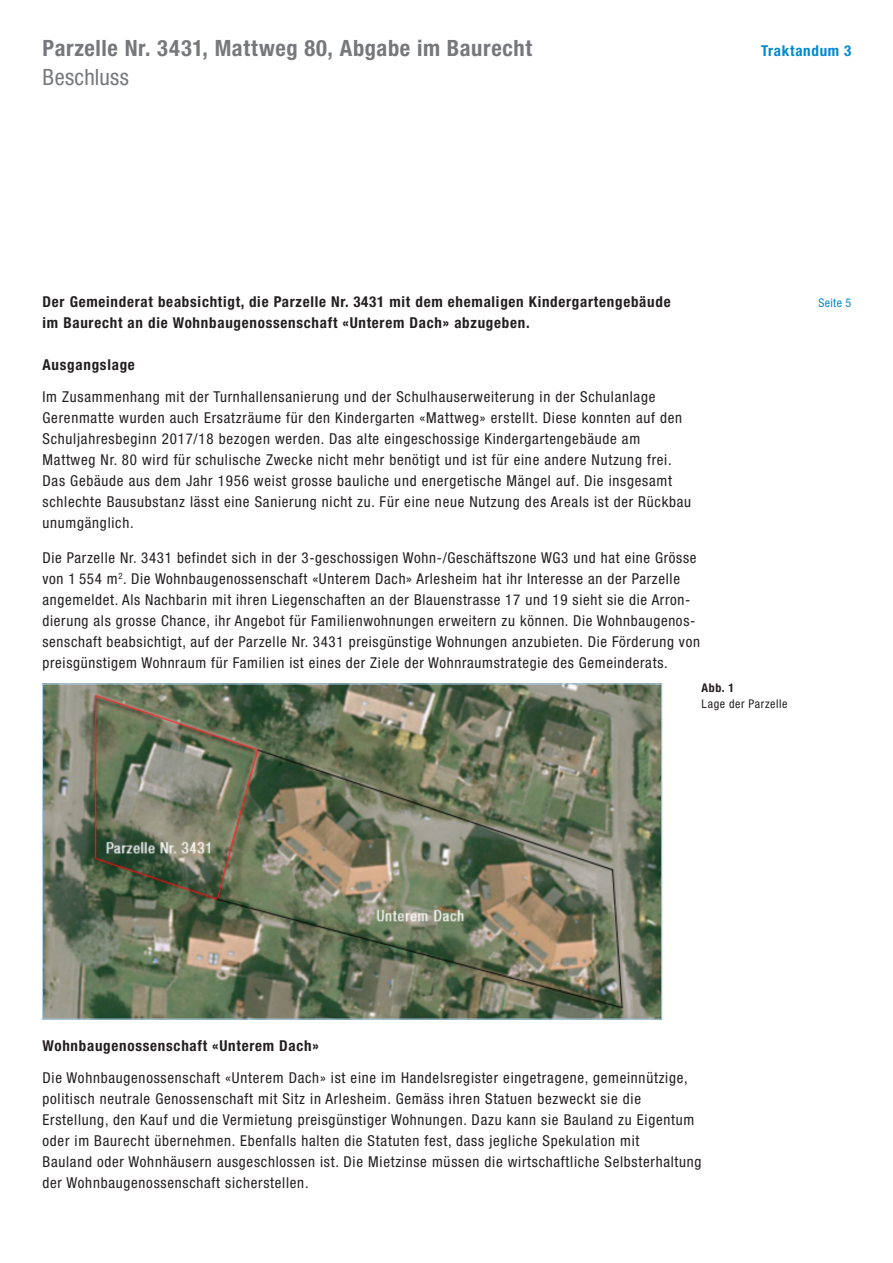
<style>
.page{position:relative;width:893px;height:1263px;background:#fff}
.page>*{position:absolute;margin:0;border:0;box-sizing:border-box;transform-origin:0 0}
.t1{font:700 condensed 22.5px "Helvetica Neue LT Std";letter-spacing:.025em;color:#76787b}
.t2{font:condensed 22.5px "Helvetica Neue LT Std";letter-spacing:.015em;color:#76787b}
.t3{font:condensed 15px/21px "Helvetica Neue LT Std";letter-spacing:.05em;color:#231f20}
.t4{font:700 condensed 15px/21px "Helvetica Neue LT Std";letter-spacing:.05em;color:#231f20}
.t5{font:700 condensed 15px "Helvetica Neue LT Std";letter-spacing:.045em;color:#0089cf}
.t6{font:condensed 12px "Helvetica Neue LT Std";letter-spacing:.045em;color:#231f20}
.t7{font:condensed 12px "Helvetica Neue LT Std";letter-spacing:.03em;color:#0089cf}
.t8{font:700 condensed 12px "Helvetica Neue LT Std";color:#231f20}
</style>
<div class="page">
<img style="left:44px;top:685px;width:616px;height:333px">
<h1 class="t1" style="left:43px;top:35px;width:491px">Parzelle Nr. 3431, Mattweg 80, Abgabe im Baurecht</h1>
<h1 class="t2" style="left:43px;top:64px;width:88px">Beschluss</h1>
<p class="t5" style="left:761px;top:42px;width:92px">Traktandum 3</p>
<p class="t4" style="left:43px;top:291px;width:630px">Der Gemeinderat beabsichtigt, die Parzelle Nr. 3431 mit dem ehemaligen Kindergartengebäude im Baurecht an die Wohnbaugenossenschaft «Unterem Dach» abzugeben.</p>
<p class="t4" style="left:43px;top:354px;width:94px">Ausgangslage</p>
<p class="t3" style="left:43px;top:386px;width:650px">Im Zusammenhang mit der Turnhallensanierung und der Schulhauserweiterung in der Schulanlage Gerenmatte wurden auch Ersatzräume für den Kindergarten «Mattweg» erstellt. Diese konnten auf den Schuljahresbeginn 2017/18 bezogen werden. Das alte eingeschossige Kindergartengebäude am Mattweg Nr. 80 wird für schulische Zwecke nicht mehr benötigt und ist für eine andere Nutzung frei.<br>Das Gebäude aus dem Jahr 1956 weist grosse bauliche und energetische Mängel auf. Die insgesamt schlechte Bausubstanz lässt eine Sanierung nicht zu. Für eine neue Nutzung des Areals ist der Rückbau unumgänglich.</p>
<p class="t3" style="left:43px;top:547px;width:659px">Die Parzelle Nr. 3431 befindet sich in der 3-geschossigen Wohn-/Geschäftszone WG3 und hat eine Grösse von 1 554 m<sup>2</sup>. Die Wohnbaugenossenschaft «Unterem Dach» Arlesheim hat ihr Interesse an der Parzelle angemeldet. Als Nachbarin mit ihren Liegenschaften an der Blauenstrasse 17 und 19 sieht sie die Arron&shy;dierung als grosse Chance, ihr Angebot für Familienwohnungen erweitern zu können. Die Wohnbaugenos&shy;senschaft beabsichtigt, auf der Parzelle Nr. 3431 preisgünstige Wohnungen anzubieten. Die Förderung von preisgünstigem Wohnraum für Familien ist eines der Ziele der Wohnraumstrategie des Gemeinderats.</p>
<p class="t7" style="left:818px;top:296px;width:34px">Seite 5</p>
<p class="t8" style="left:702px;top:680px;width:34px">Abb. 1</p>
<p class="t6" style="left:702px;top:697px;width:87px">Lage der Parzelle</p>
<p class="t4" style="left:43px;top:1035px;width:278px">Wohnbaugenossenschaft «Unterem Dach»</p>
<p class="t3" style="left:43px;top:1066px;width:661px">Die Wohnbaugenossenschaft «Unterem Dach» ist eine im Handelsregister eingetragene, gemeinnützige, politisch neutrale Genossenschaft mit Sitz in Arlesheim. Gemäss ihren Statuen bezweckt sie die Erstellung, den Kauf und die Vermietung preisgünstiger Wohnungen. Dazu kann sie Bauland zu Eigentum oder im Baurecht übernehmen. Ebenfalls halten die Statuten fest, dass jegliche Spekulation mit<br>Bauland oder Wohnhäusern ausgeschlossen ist. Die Mietzinse müssen die wirtschaftliche Selbsterhaltung der Wohnbaugenossenschaft sicherstellen.</p>
</div>
